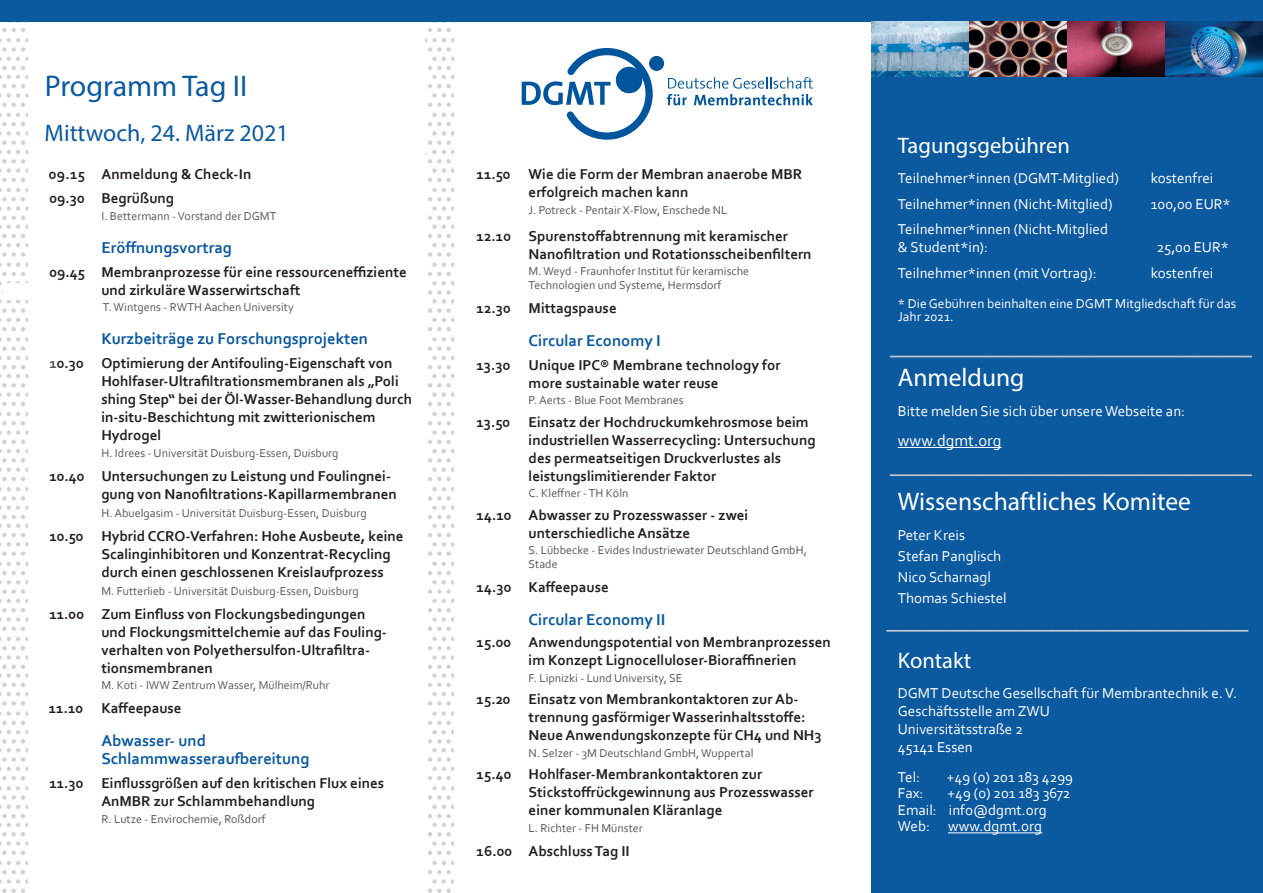
<style>
.page{position:relative;width:1263px;height:893px;background:#fff}
.page>*{position:absolute;margin:0;border:0;box-sizing:border-box;transform-origin:0 0}
.t1{font:30px "Myriad Pro";letter-spacing:-.005em;color:#0b599f}
.t2{font:25.5px "Myriad Pro";color:#fff}
.t3{font:24px "Myriad Pro";color:#0b599f}
.t4{font:22.5px "Myriad Pro";color:#fff}
.t5{font:700 16.5px/18px "Corbel";color:#0b599f}
.t6{font:16.5px "Corbel";color:#fff}
.t7{font:700 15px/18px "Corbel";color:#231f20}
.t8{font:15px/18px "Corbel";color:#fff}
.t9{font:13.5px/13.5px "Corbel";color:#fff}
.t10{font:12px/13.5px "Corbel";color:#57585a}
.t11{font:12px "Corbel";color:#635959}
.s1{color:#57585a}
</style>
<div class="page">
<div style="left:872px;top:0;width:391px;height:893px;background:#0b599f"></div>
<svg style="left:0;top:21px;width:28px;height:11px"></svg>
<svg style="left:0;top:38px;width:28px;height:69px"></svg>
<svg style="left:0;top:113px;width:28px;height:69px"></svg>
<svg style="left:0;top:188px;width:28px;height:143px"></svg>
<svg style="left:0;top:337px;width:28px;height:69px"></svg>
<svg style="left:0;top:412px;width:28px;height:69px"></svg>
<svg style="left:0;top:487px;width:28px;height:69px"></svg>
<svg style="left:0;top:562px;width:28px;height:69px"></svg>
<svg style="left:0;top:637px;width:28px;height:143px"></svg>
<svg style="left:0;top:786px;width:28px;height:69px"></svg>
<svg style="left:0;top:861px;width:28px;height:32px"></svg>
<svg style="left:426px;top:21px;width:27px;height:11px"></svg>
<svg style="left:426px;top:38px;width:27px;height:69px"></svg>
<svg style="left:426px;top:113px;width:27px;height:69px"></svg>
<svg style="left:428px;top:188px;width:25px;height:143px"></svg>
<svg style="left:428px;top:337px;width:25px;height:69px"></svg>
<svg style="left:428px;top:412px;width:25px;height:69px"></svg>
<svg style="left:428px;top:487px;width:25px;height:69px"></svg>
<svg style="left:428px;top:562px;width:25px;height:69px"></svg>
<svg style="left:428px;top:637px;width:25px;height:143px"></svg>
<svg style="left:428px;top:786px;width:25px;height:69px"></svg>
<svg style="left:428px;top:861px;width:25px;height:32px"></svg>
<div style="left:3px;top:284px;width:79px;height:16px;background:#fff"></div>
<div style="left:0;top:0;width:1263px;height:21px;background:#0b599f"></div>
<img style="left:872px;top:21px;width:391px;height:56px">
<div style="left:32px;top:168px;width:396px;height:721px;background:#fff"></div>
<hr style="left:898px;top:447px;width:103px;height:1px;background:#fff">
<hr style="left:948px;top:832px;width:94px;height:1px;background:#fff">
<div style="left:28px;top:53px;width:400px;height:100px;background:#fff"></div>
<svg style="left:522px;top:48px;width:132px;height:92px"></svg>
<div style="left:616px;top:67px;width:26px;height:26px;background:#01559c;border-radius:50%"></div>
<div style="left:649px;top:56px;width:15px;height:15px;background:#01559c;border-radius:50%"></div>
<svg style="left:667px;top:77px;width:146px;height:28px"></svg>
<svg style="left:890px;top:355px;width:362px;height:3px"></svg>
<svg style="left:890px;top:474px;width:362px;height:2px"></svg>
<svg style="left:886px;top:630px;width:362px;height:2px"></svg>
<p class="t1" style="left:45px;top:67px;width:204px">Programm Tag II</p>
<p class="t3" style="left:44px;top:118px;width:246px">Mittwoch, 24. März 2021</p>
<p class="t7" style="left:49px;top:165px;width:204px">09.15 Anmeldung &amp; Check-In</p>
<p class="t7" style="left:49px;top:189px;width:126px">09.30 Begrüßung</p>
<p class="t10" style="left:101px;top:209px;width:177px">I. Bettermann - Vorstand der DGMT</p>
<p class="t5" style="left:101px;top:238px;width:132px">Eröffnungsvortrag</p>
<p class="t7" style="left:101px;top:262px;width:307px;text-indent:-52px">09.45 Membranprozesse für eine ressourceneffiziente und zirkuläreWasserwirtschaft</p>
<p class="t11" style="left:103px;top:300px;width:192px">T. Wintgens - RWTH Aachen University</p>
<p class="t5" style="left:101px;top:329px;width:268px">Kurzbeiträge zu Forschungsprojekten</p>
<p class="t7" style="left:101px;top:354px;width:312px;text-indent:-52px"><span class="s1">1</span>0.30 Optimierung der Antifouling-Eigenschaft von Hohlfaser-Ultrafiltrationsmembranen als „Poli shing Step“ bei der Öl-Wasser-Behandlung durch in-situ-Beschichtung mit zwitterionischem Hydrogel</p>
<p class="t11" style="left:101px;top:445px;width:239px"><span class="s1">H. Idrees -</span> Universität Duisburg-Essen, Duisburg</p>
<p class="t7" style="left:101px;top:466px;width:297px;text-indent:-52px">10.40 Untersuchungen zu Leistung und Foulingnei&shy;gung von Nanofiltrations-Kapillarmembranen</p>
<p class="t11" style="left:101px;top:505px;width:267px"><span class="s1">H. Abuelgasim -</span> Universität Duisburg-Essen, Duisburg</p>
<p class="t7" style="left:101px;top:526px;width:304px;text-indent:-52px">10.50 Hybrid CCRO-Verfahren: Hohe Ausbeute, keine<br>Scalinginhibitoren und Konzentrat-Recycling durch einen geschlossenen Kreislaufprozess</p>
<p class="t11" style="left:101px;top:583px;width:259px"><span class="s1">M. Futterlieb -</span> Universität Duisburg-Essen, Duisburg</p>
<p class="t7" style="left:101px;top:604px;width:287px;text-indent:-52px">11.00 Zum Einfluss von Flockungsbedingungen und Flockungsmittelchemie auf das Fouling&shy;verhalten von Polyethersulfon-Ultrafiltra&shy;tionsmembranen</p>
<p class="t11" style="left:101px;top:678px;width:230px"><span class="s1">M. Koti -</span> IWW Zentrum Wasser, Mülheim/Ruhr</p>
<p class="t7" style="left:49px;top:699px;width:134px">11.10 Kaffeepause</p>
<p class="t5" style="left:101px;top:731px;width:210px">Abwasser- und<br>Schlammwasseraufbereitung</p>
<p class="t7" style="left:101px;top:774px;width:284px;text-indent:-52px">11.30 Einflussgrößen auf den kritischen Flux eines<br>AnMBR zur Schlammbehandlung</p>
<p class="t10" style="left:101px;top:812px;width:166px">R. Lutze - Envirochemie, Roßdorf</p>
<p class="t7" style="left:529px;top:165px;width:275px;text-indent:-52px">11.50 Wie die Form der Membran anaerobe MBR erfolgreich machen kann</p>
<p class="t10" style="left:529px;top:203px;width:200px">J. Potreck - Pentair X-Flow, Enschede NL</p>
<p class="t7" style="left:529px;top:226px;width:284px;text-indent:-52px">12.10 Spurenstoffabtrennung mit keramischer<br>Nanofiltration und Rotationsscheibenfiltern</p>
<p class="t10" style="left:529px;top:264px;width:222px">M. Weyd - Fraunhofer Institut für keramische<br>Technologien und Systeme, Hermsdorf</p>
<p class="t7" style="left:477px;top:298px;width:142px">12.30 Mittagspause</p>
<p class="t5" style="left:529px;top:331px;width:134px">Circular Economy I</p>
<p class="t7" style="left:529px;top:355px;width:253px;text-indent:-52px">13.30 Unique IPC® Membrane technology for more sustainable water reuse</p>
<p class="t10" style="left:529px;top:393px;width:157px">P. Aerts - Blue Foot Membranes</p>
<p class="t7" style="left:529px;top:412px;width:288px;text-indent:-52px">13.50 Einsatz der Hochdruckumkehrosmose beim industriellen Wasserrecycling: Untersuchung des permeatseitigen Druckverlustes als leistungslimitierender Faktor</p>
<p class="t10" style="left:529px;top:486px;width:101px">C. Kleffner - TH Köln</p>
<p class="t7" style="left:477px;top:505px;width:273px;text-align:center">14.10 Abwasser zu Prozesswasser - zwei unterschiedliche Ansätze</p>
<p class="t10" style="left:529px;top:543px;width:280px">S. Lübbecke - Evides Industriewater Deutschland GmbH,<br>Stade</p>
<p class="t7" style="left:477px;top:577px;width:134px">14.30 Kaffeepause</p>
<p class="t5" style="left:529px;top:610px;width:138px">Circular Economy II</p>
<p class="t7" style="left:529px;top:633px;width:304px;text-indent:-52px">15.00 Anwendungspotential von Membranprozessen im Konzept Lignocelluloser-Bioraffinerien</p>
<p class="t10" style="left:529px;top:671px;width:155px">F. Lipnizki - Lund University, SE</p>
<p class="t7" style="left:529px;top:690px;width:295px;text-indent:-52px">15.20 Einsatz von Membrankontaktoren zur Ab&shy;trennung gasförmigerWasserinhaltsstoffe:<br>Neue Anwendungskonzepte für CH4 und NH3</p>
<p class="t10" style="left:529px;top:746px;width:226px">N. Selzer - 3M Deutschland GmbH, Wuppertal</p>
<p class="t7" style="left:529px;top:765px;width:287px;text-indent:-52px">15.40 Hohlfaser-Membrankontaktoren zur<br>Stickstoffrückgewinnung aus Prozesswasser einer kommunalen Kläranlage</p>
<p class="t10" style="left:529px;top:821px;width:116px">L. Richter - FH Münster</p>
<p class="t7" style="left:477px;top:841px;width:155px">16.00 Abschluss Tag II</p>
<p class="t4" style="left:898px;top:132px;width:173px">Tagungsgebühren</p>
<p class="t8" style="left:898px;top:169px;width:222px">Teilnehmer*innen (DGMT-Mitglied)</p>
<p class="t8" style="left:1151px;top:169px;width:64px">kostenfrei</p>
<p class="t8" style="left:898px;top:195px;width:216px">Teilnehmer*innen (Nicht-Mitglied)</p>
<p class="t8" style="left:1151px;top:195px;width:81px">100,00 EUR*</p>
<p class="t8" style="left:898px;top:220px;width:212px">Teilnehmer*innen (Nicht-Mitglied &amp; Student*in):</p>
<p class="t8" style="left:1157px;top:238px;width:74px">25,00 EUR*</p>
<p class="t8" style="left:898px;top:264px;width:200px">Teilnehmer*innen (mit Vortrag):</p>
<p class="t8" style="left:1151px;top:264px;width:64px">kostenfrei</p>
<p class="t9" style="left:898px;top:296px;width:340px">* Die Gebühren beinhalten eine DGMT Mitgliedschaft für das<br>Jahr 2021.</p>
<p class="t2" style="left:898px;top:362px;width:128px">Anmeldung</p>
<p class="t8" style="left:898px;top:402px;width:289px">Bitte melden Sie sich über unsere Webseite an:</p>
<p class="t6" style="left:898px;top:430px;width:105px">www.dgmt.org</p>
<p class="t2" style="left:898px;top:486px;width:295px">Wissenschaftliches Komitee</p>
<p class="t8" style="left:898px;top:526px;width:69px">Peter Kreis</p>
<p class="t8" style="left:898px;top:547px;width:105px">Stefan Panglisch</p>
<p class="t8" style="left:898px;top:568px;width:95px">Nico Scharnagl</p>
<p class="t8" style="left:898px;top:589px;width:110px">Thomas Schiestel</p>
<p class="t4" style="left:898px;top:646px;width:75px">Kontakt</p>
<p class="t8" style="left:898px;top:684px;width:341px">DGMT Deutsche Gesellschaft für Membrantechnik e. V.</p>
<p class="t8" style="left:898px;top:702px;width:153px">Geschäftsstelle am ZWU</p>
<p class="t8" style="left:898px;top:720px;width:127px">Universitätsstraße 2</p>
<p class="t8" style="left:898px;top:738px;width:76px">45141 Essen</p>
<p class="t8" style="left:898px;top:768px;width:24px">Tel:</p>
<p class="t8" style="left:947px;top:768px;width:128px">+49 (0) 201 183 4299</p>
<p class="t8" style="left:898px;top:784px;width:27px">Fax:</p>
<p class="t8" style="left:947px;top:784px;width:125px">+49 (0) 201 183 3672</p>
<p class="t8" style="left:898px;top:801px;width:150px">Email: info@dgmt.org</p>
<p class="t8" style="left:898px;top:817px;width:146px">Web: www.dgmt.org</p>
</div>
